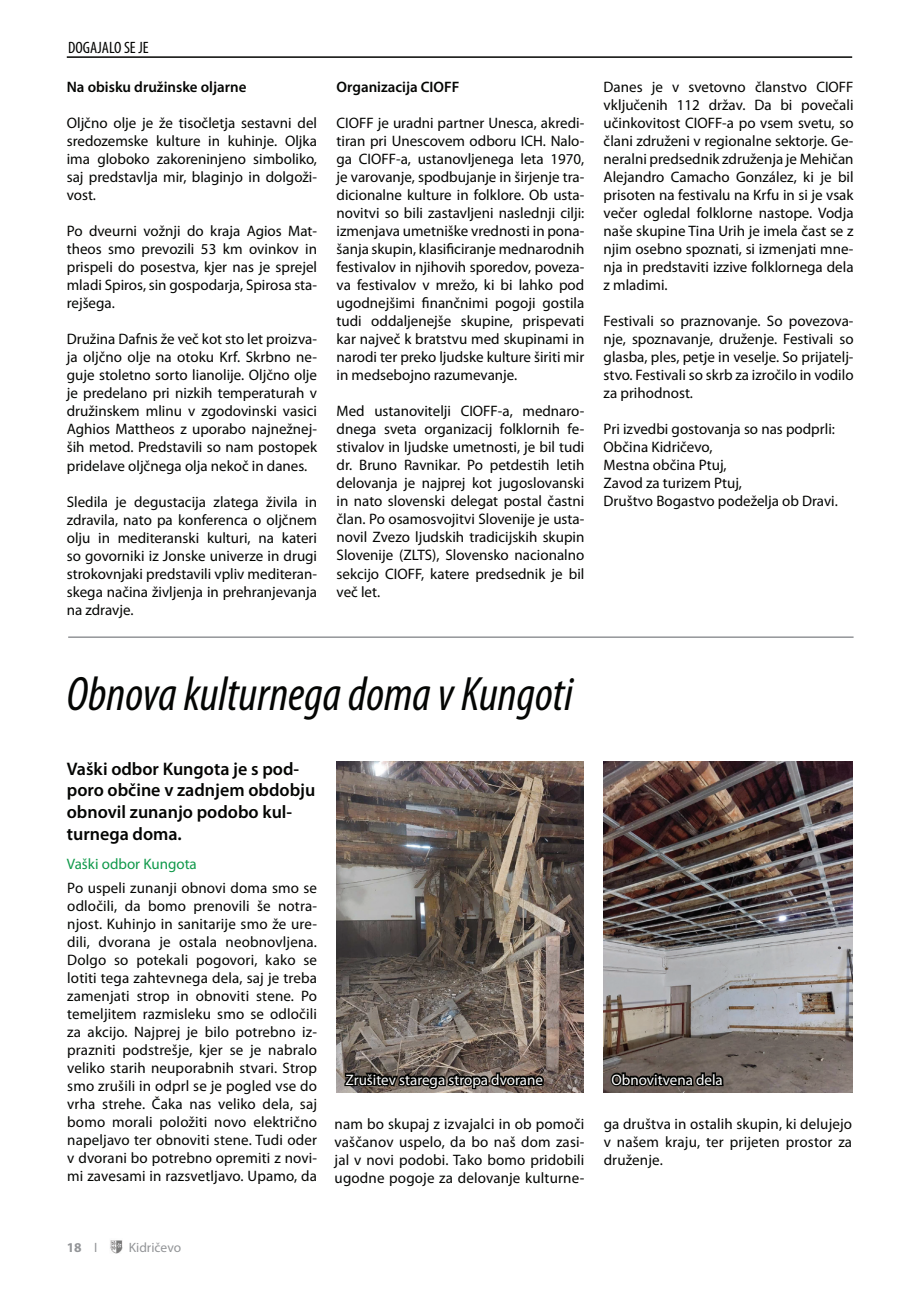
<style>
.page{position:relative;width:919px;height:1289px;background:#fff}
.page>*{position:absolute;margin:0;border:0;box-sizing:border-box;transform-origin:0 0}
.t1{font:italic condensed 48.45px "Myriad Pro";color:#040503}
.t2{font:600 18.15px/21.6px "Myriad Pro";color:#040503}
.t3{font:condensed 16.5px "Myriad Pro";color:#040503}
.t4{font:15.15px/18px "Myriad Pro";color:#040503;text-align:justify}
.t5{font:15.15px "Myriad Pro";color:#fff}
.t6{font:600 15.15px "Myriad Pro";color:#040503}
.t7{font:15.15px "Myriad Pro";color:#10994a}
.t8{font:13.5px "Myriad Pro";color:#939598}
.t9{font:700 13.5px "Myriad Pro";color:#939598}
.s1{font-weight:400}
</style>
<div class="page">
<hr style="left:67px;top:56px;width:785px;height:2px;background:#040503">
<img style="left:110px;top:1240px;width:12px;height:13px">
<img style="left:336px;top:761px;width:247px;height:331px">
<img style="left:603px;top:761px;width:249px;height:331px">
<svg style="left:343px;top:987px;width:202px;height:106px;background:#6f655d"></svg>
<svg style="left:609px;top:987px;width:116px;height:106px;background:#766e68"></svg>
<hr style="left:68px;top:636px;width:785px;height:2px;background:#939598">
<p class="t3" style="left:68px;top:38px;width:82px">DOGAJALO SE JE</p>
<p class="t6" style="left:67px;top:78px;width:181px">Na obisku družinske oljarne</p>
<p class="t4" style="left:67px;top:114px;width:252px">Oljčno olje je že tisočletja sestavni del sredozemske kulture in kuhinje. Oljka ima globoko zakoreninjeno simboliko, saj predstavlja mir, blaginjo in dolgoži&shy;vost.</p>
<p class="t4" style="left:67px;top:222px;width:252px">Po dveurni vožnji do kraja Agios Mat&shy;theos smo prevozili 53 km ovinkov in prispeli do posestva, kjer nas je sprejel mladi Spiros, sin gospodarja, Spirosa sta&shy;rejšega.</p>
<p class="t4" style="left:67px;top:330px;width:252px">Družina Dafnis že več kot sto let proizva&shy;ja oljčno olje na otoku Krf. Skrbno ne&shy;guje stoletno sorto lianolije. Oljčno olje je predelano pri nizkih temperaturah v družinskem mlinu v zgodovinski vasici Aghios Mattheos z uporabo najnežnej&shy;ših metod. Predstavili so nam postopek pridelave oljčnega olja nekoč in danes.</p>
<p class="t4" style="left:67px;top:492px;width:252px">Sledila je degustacija zlatega živila in zdravila, nato pa konferenca o oljčnem olju in mediteranski kulturi, na kateri so govorniki iz Jonske univerze in drugi strokovnjaki predstavili vpliv mediteran&shy;skega načina življenja in prehranjevanja na zdravje.</p>
<p class="t6" style="left:336px;top:78px;width:124px">Organizacija CIOFF</p>
<p class="t4" style="left:336px;top:114px;width:249px">CIOFF je uradni partner Unesca, akredi&shy;tiran pri Unescovem odboru ICH. Nalo&shy;ga CIOFF-a, ustanovljenega leta 1970, je varovanje, spodbujanje in širjenje tra&shy;dicionalne kulture in folklore. Ob usta&shy;novitvi so bili zastavljeni naslednji cilji: izmenjava umetniške vrednosti in pona&shy;šanja skupin, klasificiranje mednarodnih festivalov in njihovih sporedov, poveza&shy;va festivalov v mrežo, ki bi lahko pod ugodnejšimi finančnimi pogoji gostila tudi oddaljenejše skupine, prispevati kar največ k bratstvu med skupinami in narodi ter preko ljudske kulture širiti mir in medsebojno razumevanje.</p>
<p class="t4" style="left:336px;top:402px;width:249px">Med ustanovitelji CIOFF-a, mednaro&shy;dnega sveta organizacij folklornih fe&shy;stivalov in ljudske umetnosti, je bil tudi dr. Bruno Ravnikar. Po petdestih letih delovanja je najprej kot jugoslovanski in nato slovenski delegat postal častni član. Po osamosvojitvi Slovenije je usta&shy;novil Zvezo ljudskih tradicijskih skupin Slovenije (ZLTS), Slovensko nacionalno sekcijo CIOFF, katere predsednik je bil več let.</p>
<p class="t4" style="left:603px;top:78px;width:251px">Danes je v svetovno članstvo CIOFF vključenih 112 držav. Da bi povečali učinkovitost CIOFF-a po vsem svetu, so člani združeni v regionalne sektorje. Ge&shy;neralni predsednik združenja je Mehičan Alejandro Camacho González, ki je bil prisoten na festivalu na Krfu in si je vsak večer ogledal folklorne nastope. Vodja naše skupine Tina Urih je imela čast se z njim osebno spoznati, si izmenjati mne&shy;nja in predstaviti izzive folklornega dela z mladimi.</p>
<p class="t4" style="left:603px;top:312px;width:251px">Festivali so praznovanje. So povezova&shy;nje, spoznavanje, druženje. Festivali so glasba, ples, petje in veselje. So prijatelj&shy;stvo. Festivali so skrb za izročilo in vodilo za prihodnost.</p>
<p class="t4" style="left:603px;top:420px;width:236px;text-align:left">Pri izvedbi gostovanja so nas podprli:<br>Občina Kidričevo,<br>Mestna občina Ptuj,<br>Zavod za turizem Ptuj,<br>Društvo Bogastvo podeželja ob Dravi.</p>
<h1 class="t1" style="left:67px;top:665px;width:507px">Obnova kulturnega doma v Kungoti</h1>
<p class="t2" style="left:67px;top:757px;width:250px">Vaški odbor Kungota je s pod&shy;poro občine v zadnjem obdobju obnovil zunanjo podobo kul&shy;turnega doma.</p>
<p class="t7" style="left:67px;top:854px;width:132px">Vaški odbor Kungota</p>
<p class="t4" style="left:67px;top:879px;width:251px">Po uspeli zunanji obnovi doma smo se odločili, da bomo prenovili še notra&shy;njost. Kuhinjo in sanitarije smo že ure&shy;dili, dvorana je ostala neobnovljena.<br>Dolgo so potekali pogovori, kako se lotiti tega zahtevnega dela, saj je treba zamenjati strop in obnoviti stene. Po temeljitem razmisleku smo se odločili za akcijo. Najprej je bilo potrebno iz&shy;prazniti podstrešje, kjer se je nabralo veliko starih neuporabnih stvari. Strop smo zrušili in odprl se je pogled vse do vrha strehe. Čaka nas veliko dela, saj bomo morali položiti novo električno napeljavo ter obnoviti stene. Tudi oder v dvorani bo potrebno opremiti z novi&shy;mi zavesami in razsvetljavo. Upamo, da</p>
<p class="t5" style="left:345px;top:1070px;width:199px">Zrušitev starega stropa dvorane</p>
<p class="t5" style="left:611px;top:1070px;width:113px">Obnovitvena dela</p>
<p class="t4" style="left:334px;top:1114px;width:251px">nam bo skupaj z izvajalci in ob pomoči vaščanov uspelo, da bo naš dom zasi&shy;jal v novi podobi. Tako bomo pridobili ugodne pogoje za delovanje kulturne-</p>
<p class="t4" style="left:603px;top:1114px;width:250px">ga društva in ostalih skupin, ki delujejo v našem kraju, ter prijeten prostor za druženje.</p>
<p class="t9" style="left:67px;top:1238px;width:32px">18 <span class="s1">I</span></p>
<p class="t8" style="left:129px;top:1239px;width:54px">Kidričevo</p>
</div>
